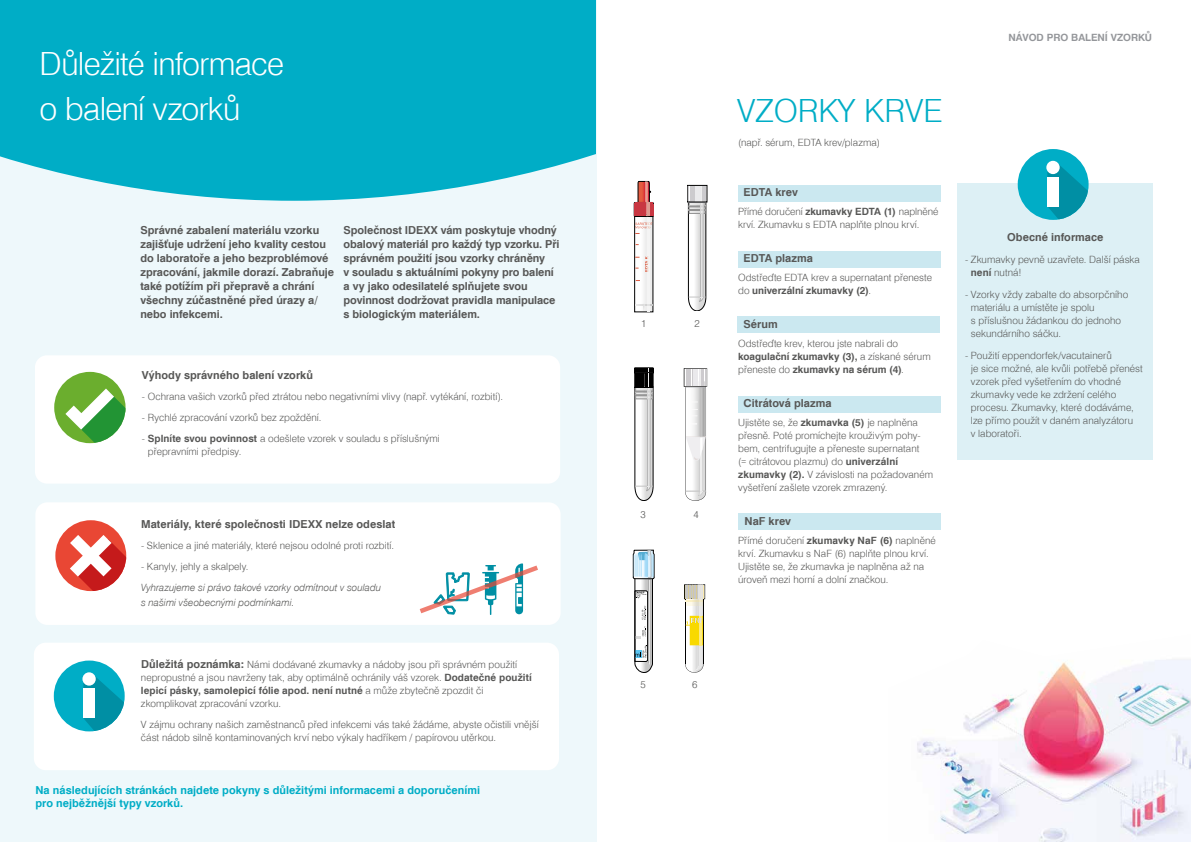
<style>
.page{position:relative;width:1191px;height:842px;background:#fff}
.page>*{position:absolute;margin:0;border:0;box-sizing:border-box;transform-origin:0 0}
.t1{font:300 32px/45px "Swiss 721 TL";letter-spacing:-.02em;color:#fff}
.t2{font:300 32px "Swiss 721 TL";color:#00adc6}
.t3{font:700 11px/14px "Swiss 721 TL";color:#575756}
.t4{font:700 11px/13px "Swiss 721 TL";letter-spacing:.005em;color:#00adc6}
.t5{font:300 10px/13px "Swiss 721 TL";letter-spacing:.005em;color:#575756}
.t6{font:italic 300 10px/14.4px "Swiss 721 TL";letter-spacing:.005em;color:#575756}
.t7{font:700 10px "Swiss 721 TL";color:#94969a}
.t8{font:300 10px "Swiss 721 BT";color:#575756}
.s1{font-weight:700}
.s2{font-weight:700;font-size:11px}
</style>
<div class="page">
<div style="left:0;top:0;width:596px;height:842px;background:#eef8fb"></div>
<div style="left:738px;top:396px;width:202px;height:16px;background:#cbe8f0"></div>
<div style="left:738px;top:513px;width:202px;height:16px;background:#cbe8f0"></div>
<div style="left:737px;top:317px;width:202px;height:16px;background:#cbe8f0"></div>
<div style="left:738px;top:251px;width:203px;height:17px;background:#cbe8f0"></div>
<div style="left:957px;top:184px;width:196px;height:276px;background:#ddf0f5"></div>
<div style="left:738px;top:185px;width:203px;height:16px;background:#cbe8f0"></div>
<div style="left:1017px;top:149px;width:71px;height:71px;background:#00adc6;border-radius:50%"></div>
<svg style="left:1047px;top:164px;width:41px;height:56px"></svg>
<div style="left:1047px;top:177px;width:11px;height:29px;background:#fff"></div>
<div style="left:1046px;top:161px;width:13px;height:13px;background:#fff;border-radius:50%"></div>
<svg style="left:688px;top:187px;width:18px;height:124px"></svg>
<div style="left:687px;top:185px;width:20px;height:17px;border:1px solid #000"></div>
<hr style="left:642px;top:214px;width:1px;height:98px;background:#fafafa">
<hr style="left:643px;top:214px;width:1px;height:98px;background:#f6f6f6">
<hr style="left:644px;top:214px;width:1px;height:98px;background:#f2f2f2">
<hr style="left:645px;top:214px;width:1px;height:98px;background:#f0f0f0">
<div style="left:646px;top:214px;width:7px;height:98px;background:#ededed"></div>
<div style="left:634px;top:214px;width:19px;height:98px;border:1px solid #000"></div>
<svg style="left:634px;top:181px;width:20px;height:36px"></svg>
<hr style="left:647px;top:217px;width:3px;height:94px;background:#f4f4f4">
<svg style="left:635px;top:304px;width:18px;height:7px"></svg>
<svg style="left:645px;top:256px;width:3px;height:16px"></svg>
<svg style="left:635px;top:223px;width:17px;height:11px"></svg>
<svg style="left:634px;top:368px;width:19px;height:133px"></svg>
<svg style="left:684px;top:368px;width:23px;height:133px"></svg>
<div style="left:684px;top:585px;width:21px;height:14px;border:1px solid #000"></div>
<svg style="left:685px;top:585px;width:20px;height:88px"></svg>
<svg style="left:632px;top:550px;width:23px;height:123px"></svg>
<img style="left:917px;top:659px;width:274px;height:183px">
<div style="left:35px;top:355px;width:525px;height:129px;background:#fff;border-radius:12px"></div>
<div style="left:54px;top:372px;width:72px;height:71px;background:#6bae2e;border-radius:50%"></div>
<svg style="left:65px;top:389px;width:61px;height:54px"></svg>
<svg style="left:0;top:0;width:595px;height:201px;background:#12b2ca"></svg>
<div style="left:35px;top:502px;width:525px;height:123px;background:#fff;border-radius:12px"></div>
<div style="left:55px;top:520px;width:71px;height:71px;background:#e94734;border-radius:50%"></div>
<svg style="left:70px;top:535px;width:56px;height:56px"></svg>
<div style="left:34px;top:643px;width:525px;height:127px;background:#fff;border-radius:12px"></div>
<div style="left:54px;top:660px;width:71px;height:71px;background:#00adc6;border-radius:50%"></div>
<svg style="left:83px;top:676px;width:42px;height:55px"></svg>
<div style="left:84px;top:688px;width:11px;height:30px;background:#fff"></div>
<div style="left:82px;top:672px;width:14px;height:14px;background:#fff;border-radius:50%"></div>
<svg style="left:419px;top:563px;width:119px;height:52px"></svg>
<h1 class="t1" style="left:40px;top:40px;width:246px">Důležité informace o balení vzorků</h1>
<p class="t3" style="left:140px;top:223px;width:195px">Správné zabalení materiálu vzorku zajišťuje udržení jeho kvality cestou do laboratoře a jeho bezproblémové zpracování, jakmile dorazí. Zabraňuje také potížím při přepravě a chrání všechny zúčastněné před úrazy a/ nebo infekcemi.</p>
<p class="t3" style="left:343px;top:223px;width:217px">Společnost IDEXX vám poskytuje vhodný obalový materiál pro každý typ vzorku. Při správném použití jsou vzorky chráněny<br>v souladu s aktuálními pokyny pro balení a vy jako odesilatelé splňujete svou povinnost dodržovat pravidla manipulace s biologickým materiálem.</p>
<p class="t3" style="left:142px;top:368px;width:173px">Výhody správného balení vzorků</p>
<p class="t5" style="left:142px;top:389px;width:363px">- Ochrana vašich vzorků před ztrátou nebo negativními vlivy (např. vytékání, rozbití).</p>
<p class="t5" style="left:142px;top:410px;width:181px">- Rychlé zpracování vzorků bez zpoždění.</p>
<p class="t5" style="left:148px;top:431px;width:294px;text-indent:-6px">- <span class="s1">Splníte svou povinnost</span> a odešlete vzorek v souladu s příslušnými přepravními předpisy.</p>
<p class="t3" style="left:141px;top:517px;width:256px">Materiály, které společnosti IDEXX nelze odeslat</p>
<p class="t5" style="left:141px;top:539px;width:255px">- Sklenice a jiné materiály, které nejsou odolné proti rozbití.</p>
<p class="t5" style="left:141px;top:560px;width:109px">- Kanyly, jehly a skalpely.</p>
<p class="t6" style="left:141px;top:580px;width:242px">Vyhrazujeme si právo takové vzorky odmítnout v souladu s našimi všeobecnými podmínkami.</p>
<p class="t5" style="left:141px;top:658px;width:392px"><span class="s2">Důležitá poznámka:</span> Námi dodávané zkumavky a nádoby jsou při správném použití nepropustné a jsou navrženy tak, aby optimálně ochránily váš vzorek. <span class="s1">Dodatečné použití lepicí pásky, samolepicí fólie apod. není nutné</span> a může zbytečně zpozdit či zkomplikovat zpracování vzorku.</p>
<p class="t5" style="left:141px;top:718px;width:399px">V zájmu ochrany našich zaměstnanců před infekcemi vás také žádáme, abyste očistili vnější část nádob silně kontaminovaných krví nebo výkaly hadříkem / papírovou utěrkou.</p>
<p class="t4" style="left:35px;top:783px;width:446px">Na následujících stránkách najdete pokyny s důležitými informacemi a doporučeními pro nejběžnější typy vzorků.</p>
<p class="t8" style="left:641px;top:317px;width:7px">1</p>
<p class="t8" style="left:694px;top:317px;width:7px">2</p>
<p class="t8" style="left:640px;top:508px;width:7px">3</p>
<p class="t8" style="left:693px;top:508px;width:7px">4</p>
<h1 class="t2" style="left:737px;top:90px;width:207px">VZORKY KRVE</h1>
<p class="t5" style="left:738px;top:136px;width:143px">(např. sérum, EDTA krev/plazma)</p>
<p class="t3" style="left:743px;top:185px;width:56px">EDTA krev</p>
<p class="t5" style="left:738px;top:205px;width:202px">Přímé doručení <span class="s1">zkumavky EDTA (1)</span> naplněné krví. Zkumavku s EDTA naplňte plnou krví.</p>
<p class="t3" style="left:743px;top:251px;width:71px">EDTA plazma</p>
<p class="t5" style="left:738px;top:271px;width:195px">Odstřeďte EDTA krev a supernatant přeneste do <span class="s1">univerzální zkumavky (2)</span>.</p>
<p class="t3" style="left:743px;top:317px;width:36px">Sérum</p>
<p class="t5" style="left:738px;top:337px;width:194px">Odstřeďte krev, kterou jste nabrali do <span class="s1">koagulační zkumavky (3),</span> a získané sérum přeneste do <span class="s1">zkumavky na sérum (4)</span>.</p>
<p class="t3" style="left:743px;top:396px;width:90px">Citrátová plazma</p>
<p class="t5" style="left:738px;top:416px;width:196px">Ujistěte se, že <span class="s1">zkumavka (5)</span> je naplněna přesně. Poté promíchejte krouživým pohy&shy;bem, centrifugujte a přeneste supernatant<br>(= citrátovou plazmu) do <span class="s1">univerzální zkumavky (2).</span> V závislosti na požadovaném vyšetření zašlete vzorek zmrazený.</p>
<p class="t3" style="left:744px;top:514px;width:48px">NaF krev</p>
<p class="t5" style="left:738px;top:534px;width:199px">Přímé doručení <span class="s1">zkumavky NaF (6)</span> naplněné krví. Zkumavku s NaF (6) naplňte plnou krví.<br>Ujistěte se, že zkumavka je naplněna až na úroveň mezi horní a dolní značkou.</p>
<p class="t7" style="left:1008px;top:31px;width:145px">NÁVOD PRO BALENÍ VZORKŮ</p>
<p class="t3" style="left:1007px;top:230px;width:98px">Obecné informace</p>
<p class="t5" style="left:971px;top:253px;width:170px;text-indent:-6px">- Zkumavky pevně uzavřete. Další páska <span class="s1">není</span> nutná!</p>
<p class="t5" style="left:971px;top:288px;width:159px;text-indent:-6px">- Vzorky vždy zabalte do absorpčního materiálu a umístěte je spolu<br>s příslušnou žádankou do jednoho sekundárního sáčku.</p>
<p class="t5" style="left:971px;top:349px;width:173px;text-indent:-6px">- Použití eppendorfek/vacutainerů<br>je sice možné, ale kvůli potřebě přenést vzorek před vyšetřením do vhodné zkumavky vede ke zdržení celého procesu. Zkumavky, které dodáváme, lze přímo použít v daném analyzátoru<br>v laboratoři.</p>
<p class="t8" style="left:640px;top:679px;width:7px">5</p>
<p class="t8" style="left:692px;top:679px;width:7px">6</p>
</div>
